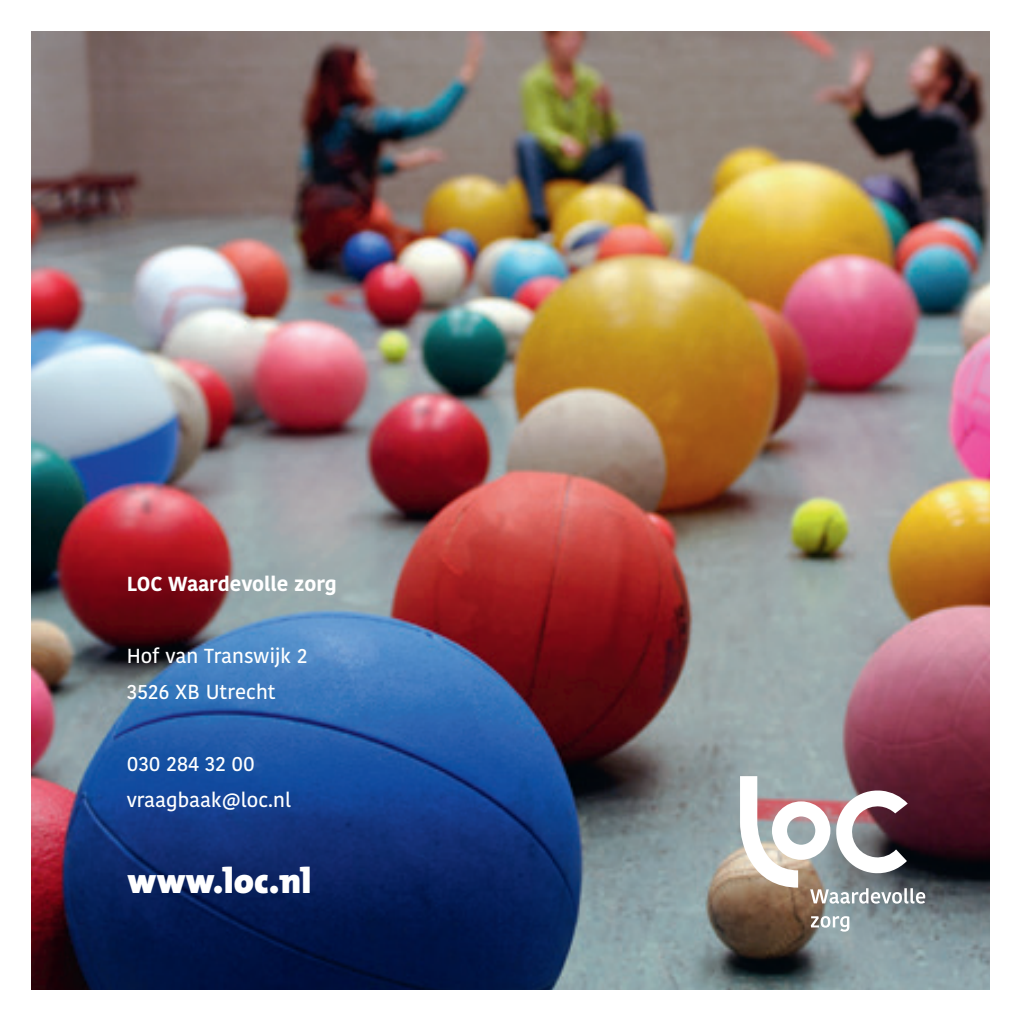
<style>
.page{position:relative;width:1021px;height:1021px;background:#fff}
.page>*{position:absolute;margin:0;border:0;box-sizing:border-box;transform-origin:0 0}
.t1{font:800 36px "T Mix";color:#fff}
.body_tekst_9_12{font:500 20.25px "Kohinoor Bangla";color:#fff}
.body_tekst_9_12-2{font:700 20.25px "Kohinoor Bangla";color:#fff}
</style>
<div class="page">
<img style="left:32px;top:32px;width:957px;height:957px">
<svg style="left:810px;top:916px;width:39px;height:15px"></svg>
<svg style="left:740px;top:776px;width:185px;height:127px"></svg>
<p class="body_tekst_9_12-2" style="left:127px;top:565px;width:212px">LOC Waardevolle zorg</p>
<p class="body_tekst_9_12" style="left:127px;top:639px;width:182px">Hof van Transwijk 2</p>
<p class="body_tekst_9_12" style="left:127px;top:675px;width:150px">3526 XB Utrecht</p>
<p class="body_tekst_9_12" style="left:127px;top:747px;width:130px">030 284 32 00</p>
<p class="body_tekst_9_12" style="left:127px;top:783px;width:166px">vraagbaak@loc.nl</p>
<p class="t1" style="left:128px;top:850px;width:185px">www.loc.nl</p>
</div>
